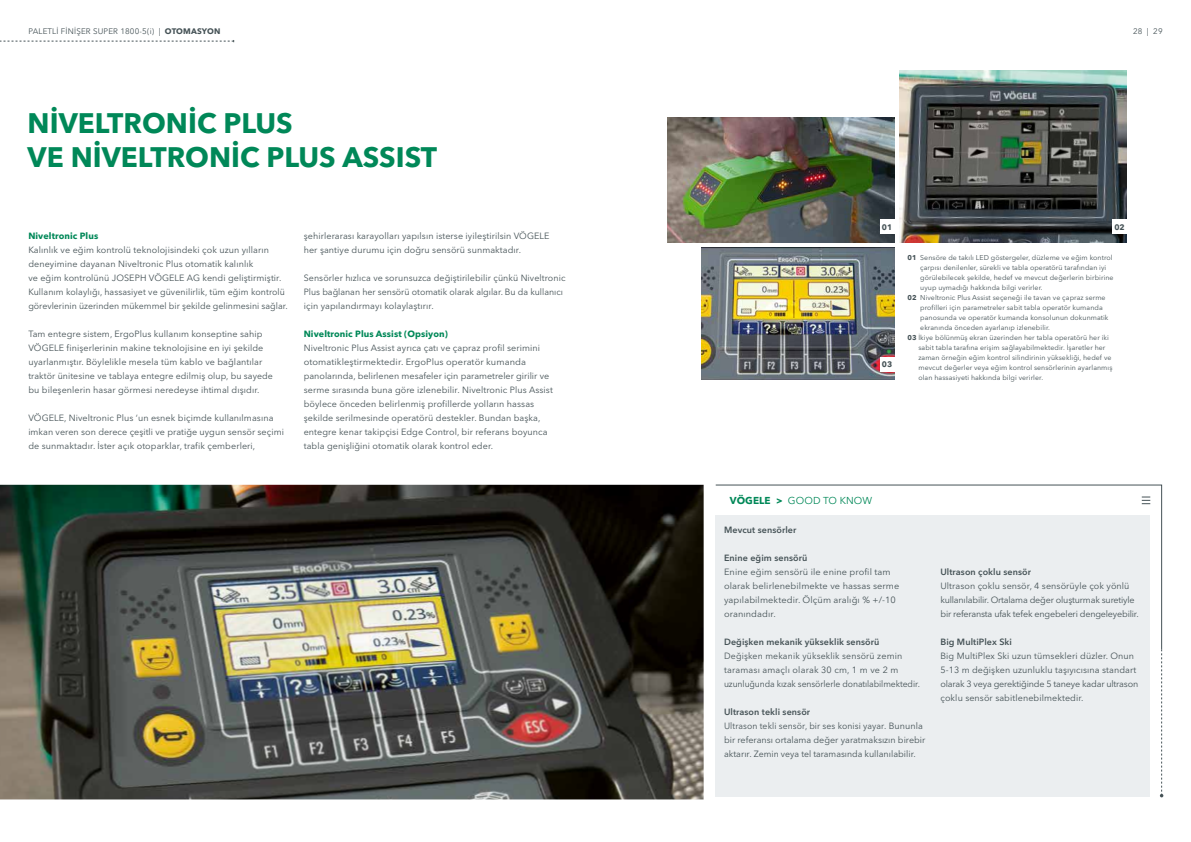
<style>
.page{position:relative;width:1191px;height:842px;background:#fff}
.page>*{position:absolute;margin:0;border:0;box-sizing:border-box;transform-origin:0 0}
.t1{font:700 28px/33.6px "Avenir Next LT Pro";color:#008858}
.t2{font:10px "Avenir Next LT Pro";letter-spacing:.01em;color:#008858}
.t3{font:9px/14px "Avenir Next LT Pro";letter-spacing:.01em;color:#455256}
.t4{font:9px/14px "Avenir Next LT Pro";letter-spacing:.01em;color:#455256;scale:.96 1}
.t5{font:9px/14px "Avenir Next LT Pro";letter-spacing:-.02em;color:#455256}
.t6{font:600 9px "Avenir Next LT Pro";letter-spacing:.01em;color:#455256}
.t7{font:700 9px "Avenir Next LT Pro";letter-spacing:.01em;color:#008858}
.t8{font:8px "Avenir Next LT Pro";letter-spacing:.02em;color:#455256}
.t9{font:700 8px "Avenir Next LT Pro";color:#455256}
.t10{font:7px "Avenir Next LT Pro";letter-spacing:.01em;color:#455256}
.s1{font-weight:700}
</style>
<div class="page">
<div style="left:715px;top:515px;width:435px;height:282px;background:#ebeef0"></div>
<svg style="left:715px;top:484px;width:447px;height:165px"></svg>
<svg style="left:1159px;top:649px;width:4px;height:148px"></svg>
<svg style="left:1141px;top:497px;width:9px;height:7px"></svg>
<img style="left:0;top:485px;width:703px;height:314px">
<img style="left:701px;top:248px;width:193px;height:132px">
<img style="left:899px;top:71px;width:227px;height:171px">
<div style="left:1112px;top:220px;width:14px;height:14px;background:#fff"></div>
<div style="left:880px;top:357px;width:14px;height:14px;background:#fff"></div>
<img style="left:667px;top:118px;width:227px;height:124px">
<div style="left:880px;top:220px;width:14px;height:14px;background:#fff"></div>
<svg style="left:0;top:40px;width:234px;height:2px"></svg>
<p class="t8" style="left:28px;top:27px;width:193px">PALETLI FI NIŞER SUPER 1800-5(i) | <span class="s1">OTOMASYON</span></p>
<p class="t8" style="left:1133px;top:27px;width:31px">28 | 29</p>
<h1 class="t1" style="left:28px;top:106px;width:411px">NIVELTRONIC PLUS<br>VE NIVELTRONIC PLUS ASSIST</h1>
<p class="t7" style="left:28px;top:230px;width:71px">Niveltronic Plus</p>
<p class="t3" style="left:28px;top:243px;width:261px">Kalınlık ve eğim kontrolü teknolojisindeki çok uzun yılların deneyimine dayanan Niveltronic Plus otomatik kalınlık<br>ve eğim kontrolünü JOSEPH VÖGELE AG kendi geliştirmiştir.<br>Kullanım kolaylığı, hassasiyet ve güvenilirlik, tüm eğim kontrolü görevlerinin üzerinden mükemmel bir şekilde gelinmesini sağlar.</p>
<p class="t3" style="left:28px;top:327px;width:246px">Tam entegre sistem, ErgoPlus kullanım konseptine sahip VÖGELE finişerlerinin makine teknolojisine en iyi şekilde uyarlanmıştır. Böylelikle mesela tüm kablo ve bağlantılar traktör ünitesine ve tablaya entegre edilmiş olup, bu sayede bu bileşenlerin hasar görmesi neredeyse ihtimal dışıdır.</p>
<p class="t3" style="left:28px;top:411px;width:257px">VÖGELE, Niveltronic Plus ‘un esnek biçimde kullanılmasına imkan veren son derece çeşitli ve pratiğe uygun sensör seçimi de sunmaktadır. İster açık otoparklar, trafik çemberleri,</p>
<p class="t3" style="left:304px;top:229px;width:247px">şehirlerarası karayolları yapılsın isterse iyileştirilsin VÖGELE her şantiye durumu için doğru sensörü sunmaktadır.</p>
<p class="t3" style="left:304px;top:271px;width:263px">Sensörler hızlıca ve sorunsuzca değiştirilebilir çünkü Niveltronic<br>Plus bağlanan her sensörü otomatik olarak algılar. Bu da kullanıcı için yapılandırmayı kolaylaştırır.</p>
<p class="t7" style="left:304px;top:328px;width:146px">Niveltronic Plus Assist (Opsiyon)</p>
<p class="t3" style="left:304px;top:341px;width:251px">Niveltronic Plus Assist ayrıca çatı ve çapraz profil serimini otomatikleştirmektedir. ErgoPlus operatör kumanda panolarında, belirlenen mesafeler için parametreler girilir ve serme sırasında buna göre izlenebilir. Niveltronic Plus Assist böylece önceden belirlenmiş profillerde yolların hassas şekilde serilmesinde operatörü destekler. Bundan başka, entegre kenar takipçisi Edge Control, bir referans boyunca tabla genişliğini otomatik olarak kontrol eder.</p>
<p class="t9" style="left:882px;top:222px;width:12px">01</p>
<p class="t9" style="left:882px;top:360px;width:12px">03</p>
<p class="t9" style="left:1114px;top:222px;width:12px">02</p>
<p class="t10" style="left:907px;top:253px;width:207px"><span class="s1">01</span> Sensöre de takılı LED göstergeler, düzleme ve eğim kontrol</p>
<p class="t10" style="left:920px;top:263px;width:188px">çarpısı denilenler, sürekli ve tabla operatörü tarafından iyi</p>
<p class="t10" style="left:920px;top:273px;width:195px">görülebilecek şekilde, hedef ve mevcut değerlerin birbirine</p>
<p class="t10" style="left:920px;top:283px;width:124px">uyup uymadığı hakkında bilgi verirler.</p>
<p class="t10" style="left:907px;top:293px;width:200px"><span class="s1">02</span> Niveltronic Plus Assist seçeneği ile tavan ve çapraz serme</p>
<p class="t10" style="left:920px;top:303px;width:184px">profilleri için parametreler sabit tabla operatör kumanda</p>
<p class="t10" style="left:920px;top:313px;width:190px">panosunda ve operatör kumanda konsolunun dokunmatik</p>
<p class="t10" style="left:920px;top:323px;width:131px">ekranında önceden ayarlanıp izlenebilir.</p>
<p class="t10" style="left:907px;top:333px;width:203px"><span class="s1">03</span> İkiye bölünmüş ekran üzerinden her tabla operatörü her iki</p>
<p class="t10" style="left:918px;top:343px;width:189px">sabit tabla tarafına erişim sağlayabilmektedir. İşaretler her</p>
<p class="t10" style="left:918px;top:353px;width:195px">zaman örneğin eğim kontrol silindirinin yüksekliği, hedef ve</p>
<p class="t10" style="left:918px;top:363px;width:195px">mevcut değerler veya eğim kontrol sensörlerinin ayarlanmış</p>
<p class="t10" style="left:918px;top:373px;width:126px">olan hassasiyeti hakkında bilgi verirler.</p>
<p class="t2" style="left:730px;top:495px;width:144px"><span class="s1">VÖGELE &gt;</span> GOOD TO KNOW</p>
<p class="t6" style="left:724px;top:524px;width:74px">Mevcut sensörler</p>
<p class="t6" style="left:724px;top:552px;width:85px">Enine eğim sensörü</p>
<p class="t3" style="left:724px;top:565px;width:177px">Enine eğim sensörü ile enine profil tam olarak belirlenebilmekte ve hassas serme yapılabilmektedir. Ölçüm aralığı % +/-10 oranındadır.</p>
<p class="t6" style="left:724px;top:636px;width:157px">Değişken mekanik yükseklik sensörü</p>
<p class="t3" style="left:724px;top:649px;width:197px">Değişken mekanik yükseklik sensörü zemin taraması amaçlı olarak 30 cm, 1 m ve 2 m uzunluğunda kızak sensörlerle donatılabilmektedir.</p>
<p class="t6" style="left:724px;top:706px;width:88px">Ultrason tekli sensör</p>
<p class="t4" style="left:724px;top:719px;width:211px">Ultrason tekli sensör, bir ses konisi yayar. Bununla bir referansı ortalama değer yaratmaksızın birebir aktarır. Zemin veya tel taramasında kullanılabilir.</p>
<p class="t6" style="left:940px;top:566px;width:92px">Ultrason çoklu sensör</p>
<p class="t5" style="left:940px;top:579px;width:200px">Ultrason çoklu sensör, 4 sensörüyle çok yönlü kullanılabilir. Ortalama değer oluşturmak suretiyle bir referansta ufak tefek engebeleri dengeleyebilir.</p>
<p class="t6" style="left:940px;top:636px;width:73px">Big MultiPlex Ski</p>
<p class="t3" style="left:940px;top:649px;width:199px">Big MultiPlex Ski uzun tümsekleri düzler. Onun 5-13 m değişken uzunluklu taşıyıcısına standart olarak 3 veya gerektiğinde 5 taneye kadar ultrason çoklu sensör sabitlenebilmektedir.</p>
</div>
